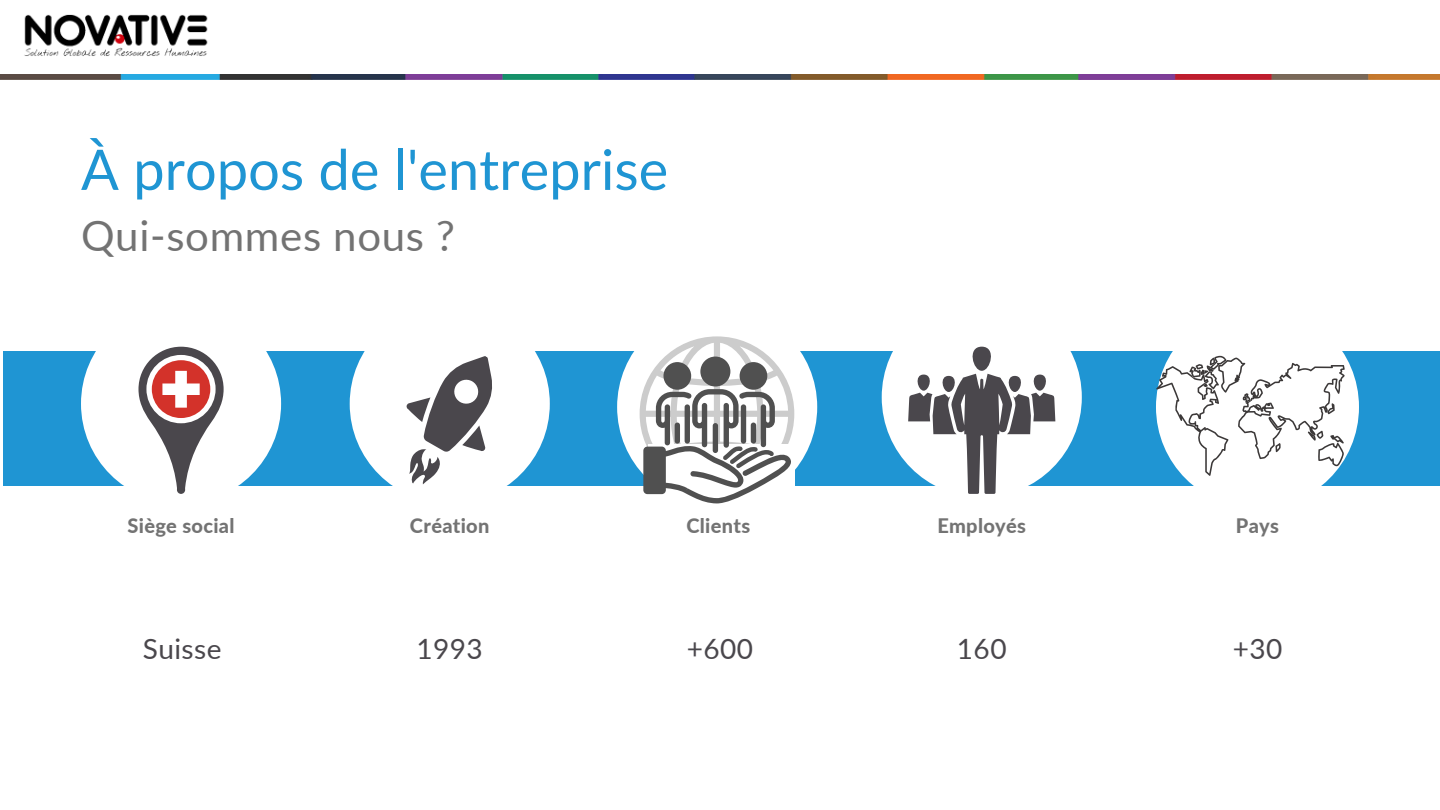
<style>
.page{position:relative;width:1440px;height:810px;background:#fff}
.page>*{position:absolute;margin:0;border:0;box-sizing:border-box;transform-origin:0 0}
.t1{font:56px "Lato";color:#1f95d3}
.t2{font:42px "Lato";letter-spacing:.015em;color:#737373}
.t3{font:28px "Lato";letter-spacing:.015em;color:#4a474c}
.t4{font:800 20px "Lato";letter-spacing:.015em;color:#737373}
</style>
<div class="page">
<img style="left:0;top:75px;width:1440px;height:4px">
<div style="left:3px;top:351px;width:1437px;height:134px;background:#1f95d3"></div>
<div style="left:617px;top:307px;width:200px;height:200px;background:#fff;border-radius:50%"></div>
<div style="left:648px;top:444px;width:147px;height:60px;background:#fff"></div>
<svg style="left:640px;top:337px;width:154px;height:166px"></svg>
<div style="left:751px;top:423px;width:5px;height:21px;background:#505050;border-radius:3px"></div>
<div style="left:882px;top:297px;width:200px;height:200px;background:#fff;border-radius:50%"></div>
<svg style="left:908px;top:347px;width:147px;height:147px"></svg>
<div style="left:81px;top:304px;width:200px;height:200px;background:#fff;border-radius:50%"></div>
<svg style="left:138px;top:347px;width:85px;height:147px"></svg>
<div style="left:350px;top:304px;width:200px;height:200px;background:#fff;border-radius:50%"></div>
<svg style="left:406px;top:356px;width:102px;height:130px"></svg>
<div style="left:1156px;top:305px;width:203px;height:203px;background:#fff;border-radius:50%"></div>
<svg style="left:1156px;top:356px;width:189px;height:120px"></svg>
<img style="left:24px;top:14px;width:184px;height:42px">
<p class="t1" style="left:81px;top:135px;width:589px">À propos de l'entreprise</p>
<p class="t2" style="left:81px;top:210px;width:376px">Qui-sommes nous ?</p>
<p class="t4" style="left:127px;top:513px;width:109px">Siège social</p>
<p class="t4" style="left:410px;top:513px;width:81px">Création</p>
<p class="t3" style="left:143px;top:631px;width:80px">Suisse</p>
<p class="t3" style="left:417px;top:631px;width:68px">1993</p>
<p class="t4" style="left:686px;top:513px;width:65px">Clients</p>
<p class="t4" style="left:937px;top:513px;width:90px">Employés</p>
<p class="t3" style="left:687px;top:632px;width:68px">+600</p>
<p class="t3" style="left:957px;top:631px;width:51px">160</p>
<p class="t4" style="left:1236px;top:513px;width:45px">Pays</p>
<p class="t3" style="left:1233px;top:631px;width:51px">+30</p>
</div>
